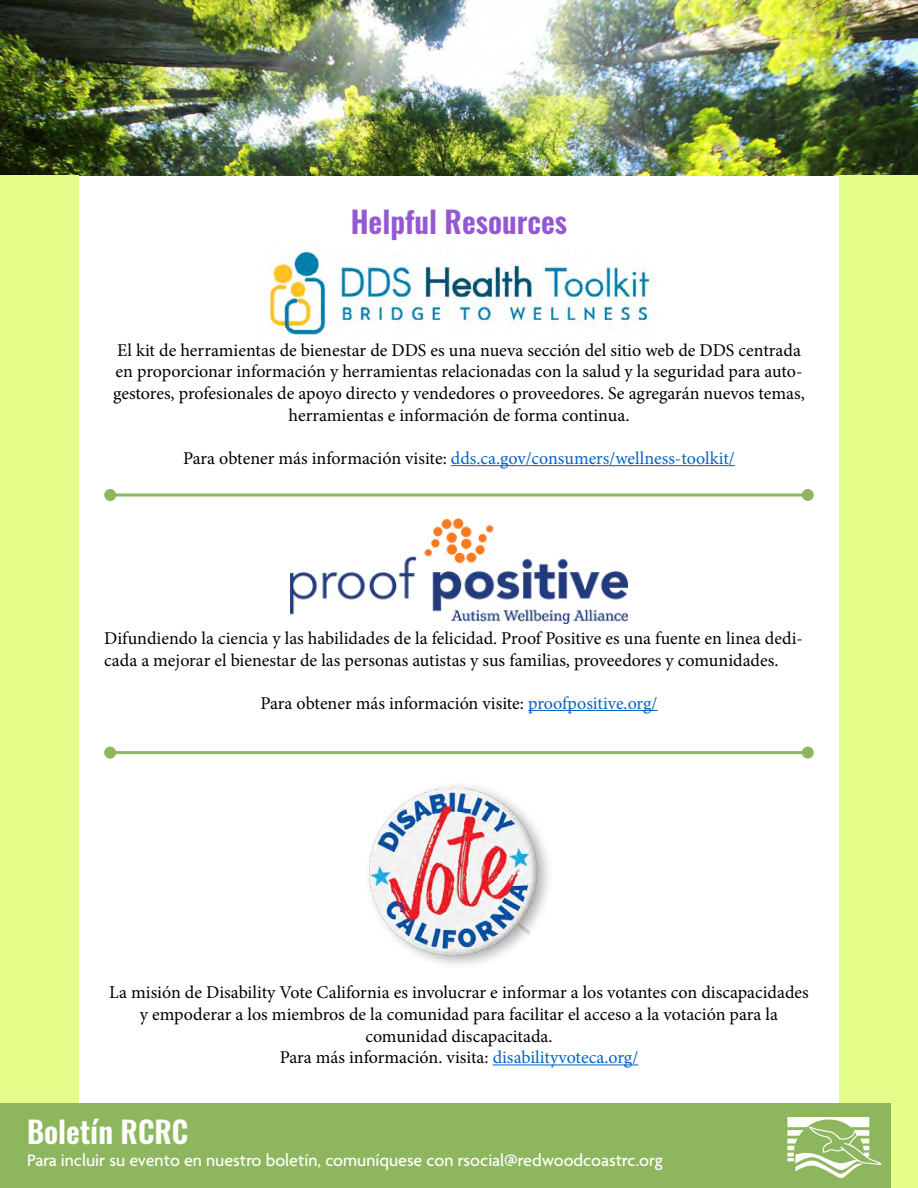
<style>
.page{position:relative;width:918px;height:1188px;background:#fff}
.page>*{position:absolute;margin:0;border:0;box-sizing:border-box;transform-origin:0 0}
.t1{font:600 30px "Oswald";color:#9558d3}
.t2{font:600 30px "Oswald";color:#fff}
.t3{font:18px/21.6px "Minion Pro";color:#000;text-align:center}
.t4{font:500 18px "Agenda";color:#fff}
.t5{font:18px "Minion Pro";letter-spacing:-.005em;color:#0563c1}
.s1{color:#000}
.s2{color:#0563c1}
</style>
<div class="page">
<img style="left:0;top:0;width:918px;height:176px">
<div style="left:0;top:176px;width:79px;height:1012px;background:#e4fd89"></div>
<div style="left:839px;top:176px;width:79px;height:1012px;background:#e4fd89"></div>
<img style="left:267px;top:248px;width:388px;height:89px">
<img style="left:369px;top:785px;width:180px;height:180px">
<img style="left:291px;top:519px;width:336px;height:104px">
<hr style="left:110px;top:494px;width:698px;height:2px;background:#8eb65e">
<div style="left:104px;top:489px;width:12px;height:12px;background:#8eb65e;border-radius:50%"></div>
<div style="left:802px;top:489px;width:12px;height:12px;background:#8eb65e;border-radius:50%"></div>
<hr style="left:110px;top:751px;width:698px;height:3px;background:#8eb65e">
<div style="left:104px;top:747px;width:12px;height:12px;background:#8eb65e;border-radius:50%"></div>
<div style="left:802px;top:747px;width:12px;height:12px;background:#8eb65e;border-radius:50%"></div>
<hr style="left:451px;top:465px;width:284px;height:1px;background:#0563c1">
<hr style="left:528px;top:710px;width:130px;height:1px;background:#0563c1">
<hr style="left:493px;top:1064px;width:145px;height:1px;background:#0563c1">
<div style="left:0;top:1104px;width:891px;height:84px;background:#8eb65e"></div>
<svg style="left:787px;top:1117px;width:94px;height:61px"></svg>
<h1 class="t1" style="left:351px;top:200px;width:218px">Helpful Resources</h1>
<p class="t3" style="left:113px;top:339px;width:693px">El kit de herramientas de bienestar de DDS es una nueva sección del sitio web de DDS centrada en proporcionar información y herramientas relacionadas con la salud y la seguridad para auto&shy;gestores, profesionales de apoyo directo y vendedores o proveedores. Se agregarán nuevos temas, herramientas e información de forma continua.</p>
<p class="t5" style="left:183px;top:446px;width:553px"><span class="s1">Para obtener más información visite:</span> dds.ca.gov/consumers/wellness-toolkit/</p>
<p class="t3" style="left:104px;top:627px;width:700px;text-align:left">Difundiendo la ciencia y las habilidades de la felicidad. Proof Positive es una fuente en linea dedi&shy;cada a mejorar el bienestar de las personas autistas y sus familias, proveedores y comunidades.</p>
<p class="t3" style="left:260px;top:692px;width:399px">Para obtener más información visite: <span class="s2">proofpositive.org/</span></p>
<p class="t3" style="left:109px;top:982px;width:701px">La misión de Disability Vote California es involucrar e informar a los votantes con discapacidades y empoderar a los miembros de la comunidad para facilitar el acceso a la votación para la comunidad discapacitada.<br>Para más información. visita: <span class="s2">disabilityvoteca.org/</span></p>
<h1 class="t2" style="left:27px;top:1111px;width:163px">Boletín RCRC</h1>
<p class="t4" style="left:27px;top:1150px;width:637px">Para incluir su evento en nuestro boletín, comuníquese con rsocial@redwoodcoastrc.org</p>
</div>
